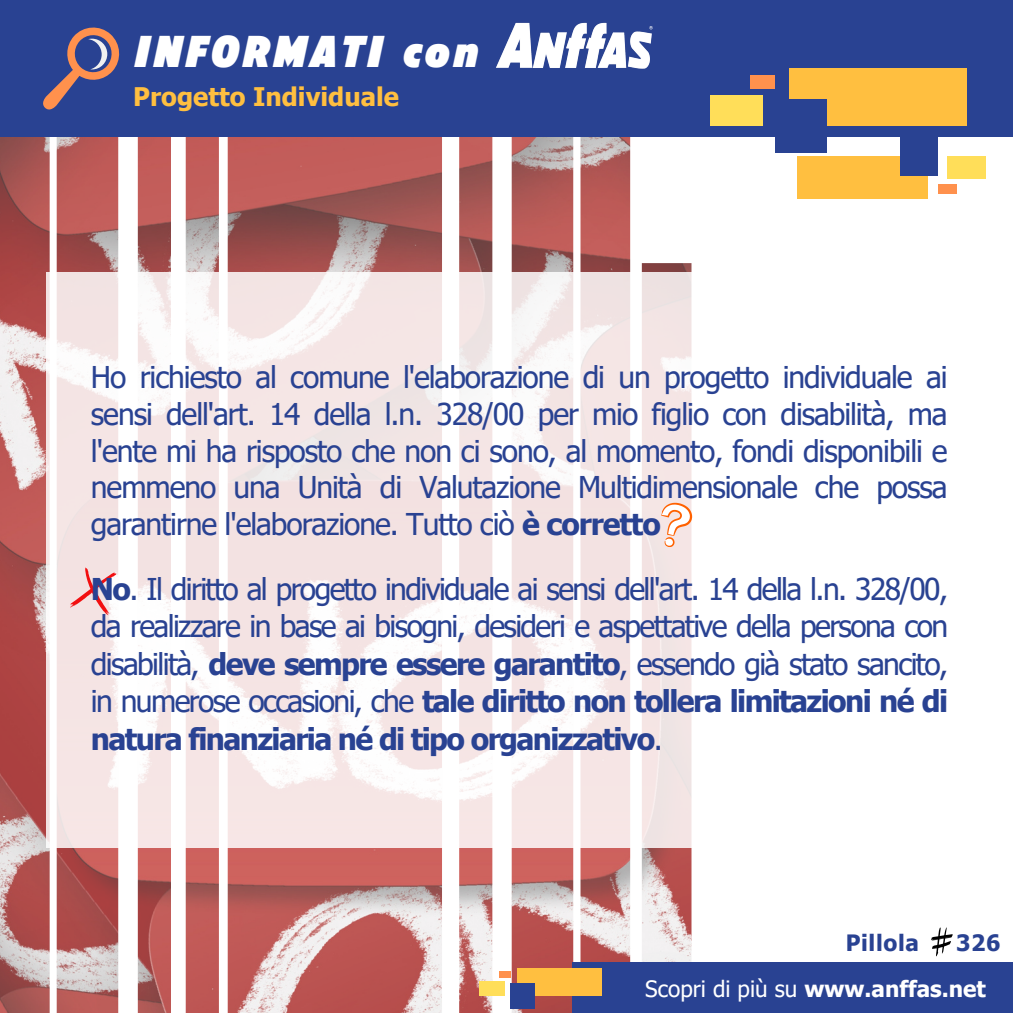
<style>
.page{position:relative;width:1013px;height:1013px;background:#fff}
.page>*{position:absolute;margin:0;border:0;box-sizing:border-box;transform-origin:0 0}
.t1{font:italic 900 44.5px "American Auto";letter-spacing:.07em;color:#fff}
.t2{font:30px/36.5px "Tahoma";letter-spacing:-.045em;color:#294292;text-align:justify}
.t3{font:700 25.62px "Tahoma";color:#ffbf40}
.t4{font:700 22.5px "Tahoma";color:#fff}
.t5{font:700 22.5px "Tahoma";letter-spacing:.03em;color:#294292}
.s1{font-weight:700}
.s2{font-weight:400}
</style>
<div class="page">
<img style="left:0;top:136px;width:691px;height:876px">
<div style="left:0;top:0;width:1012px;height:136px;background:#294292"></div>
<div style="left:572px;top:962px;width:440px;height:50px;background:#294292"></div>
<div style="left:517px;top:968px;width:85px;height:27px;background:#ffbf40"></div>
<div style="left:510px;top:982px;width:25px;height:26px;background:#294292"></div>
<div style="left:498px;top:971px;width:12px;height:6px;background:#ff914d"></div>
<div style="left:479px;top:981px;width:25px;height:14px;background:#ffde59"></div>
<svg style="left:931px;top:927px;width:21px;height:29px"></svg>
<svg style="left:43px;top:27px;width:77px;height:83px"></svg>
<img style="left:496px;top:22px;width:157px;height:47px">
<div style="left:797px;top:156px;width:131px;height:42px;background:#ffbf40"></div>
<div style="left:900px;top:136px;width:38px;height:40px;background:#294292"></div>
<div style="left:938px;top:184px;width:18px;height:9px;background:#ff914d"></div>
<div style="left:947px;top:156px;width:39px;height:22px;background:#ffde59"></div>
<div style="left:789px;top:68px;width:177px;height:58px;background:#ffbf40"></div>
<div style="left:775px;top:99px;width:52px;height:53px;background:#294292"></div>
<div style="left:750px;top:75px;width:25px;height:13px;background:#ff914d"></div>
<div style="left:710px;top:95px;width:53px;height:31px;background:#ffde59"></div>
<svg style="left:46px;top:272px;width:646px;height:575px;fill:#f5e6e5"></svg>
<svg style="left:655px;top:498px;width:38px;height:52px"></svg>
<svg style="left:69px;top:560px;width:53px;height:59px"></svg>
<p class="t1" style="left:134px;top:32px;width:346px">INFORMATI con</p>
<p class="t3" style="left:133px;top:81px;width:267px">Progetto Individuale</p>
<p class="t2" style="left:91px;top:358px;width:858px">Ho richiesto al comune l'elaborazione di un progetto individuale ai sensi dell'art. 14 della l.n. 328/00 per mio figlio con disabilità, ma l'ente mi ha risposto che non ci sono, al momento, fondi disponibili e nemmeno una Unità di Valutazione Multidimensionale che possa garantirne l'elaborazione. Tutto ciò <span class="s1">è corretto</span></p>
<p class="t2" style="left:91px;top:569px;width:858px;line-height:37.5px"><span class="s1">No</span>. Il diritto al progetto individuale ai sensi dell'art. 14 della l.n. 328/00, da realizzare in base ai bisogni, desideri e aspettative della persona con disabilità, <span class="s1">deve sempre essere garantito</span>, essendo già stato sancito, in numerose occasioni, che <span class="s1">tale diritto non tollera limitazioni né di natura finanziaria né di tipo organizzativo</span>.</p>
<p class="t5" style="left:845px;top:928px;width:75px">Pillola</p>
<p class="t5" style="left:956px;top:928px;width:46px">326</p>
<p class="t4" style="left:645px;top:974px;width:342px"><span class="s2">Scopri di più su</span> www.anffas.net</p>
</div>
